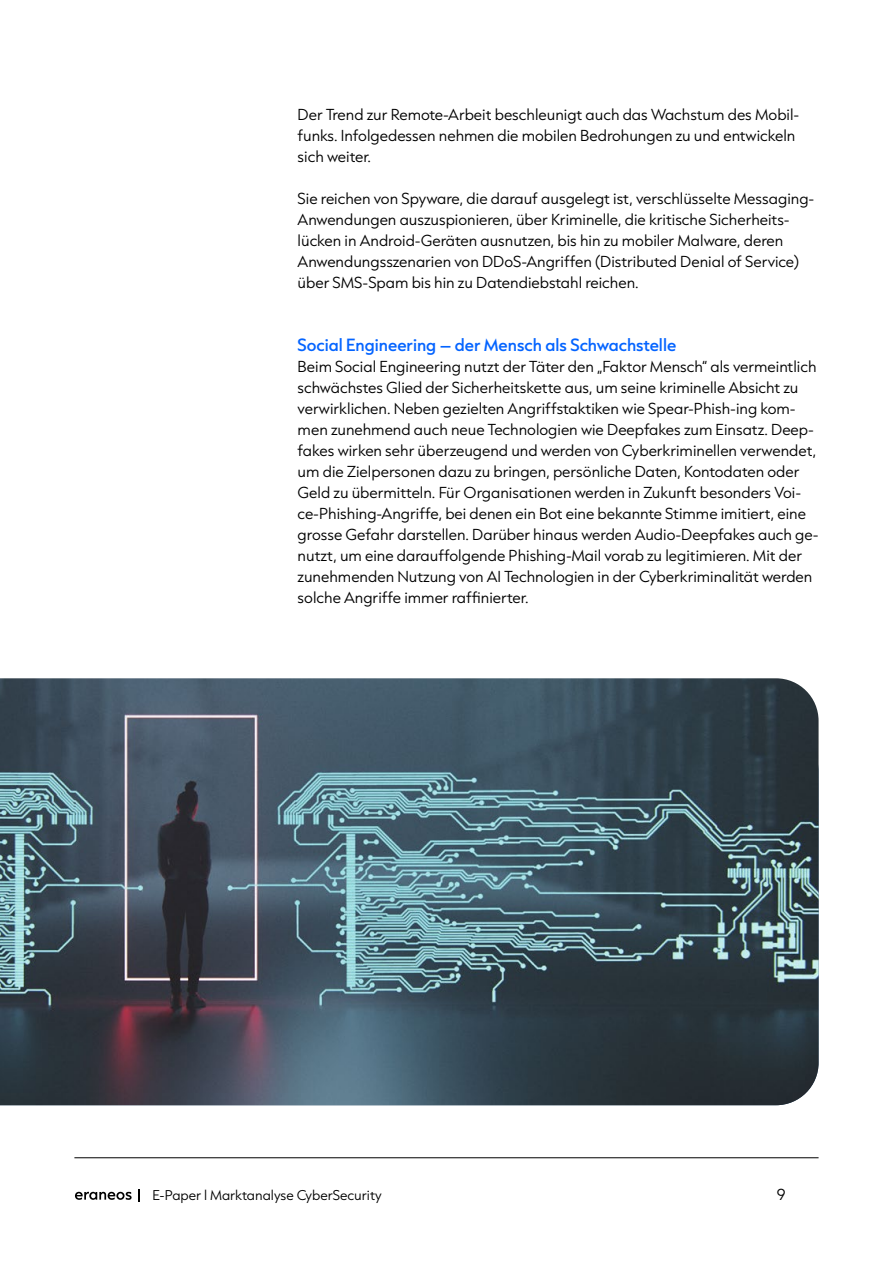
<style>
.page{position:relative;width:893px;height:1263px;background:#fff}
.page>*{position:absolute;margin:0;border:0;box-sizing:border-box;transform-origin:0 0}
.t1{font:500 15px "Capitana";color:#0464ff}
.t2{font:300 13.5px/21px "Capitana";color:#000}
.t3{font:300 12px "Capitana";color:#000}
</style>
<div class="page">
<svg style="left:75px;top:1192px;width:57px;height:8px"></svg>
<svg style="left:139px;top:1189px;width:1px;height:13px"></svg>
<hr style="left:74px;top:1157px;width:745px;height:1px;background:#000">
<img style="left:0;top:678px;width:819px;height:427px">
<p class="t2" style="left:298px;top:104px;width:503px">Der Trend zur Remote-Arbeit beschleunigt auch das Wachstum des Mobil&shy;funks. Infolgedessen nehmen die mobilen Bedrohungen zu und entwickeln sich weiter.</p>
<p class="t2" style="left:298px;top:188px;width:518px">Sie reichen von Spyware, die darauf ausgelegt ist, verschlüsselte Messaging-Anwendungen auszuspionieren, über Kriminelle, die kritische Sicherheits&shy;lücken in Android-Geräten ausnutzen, bis hin zu mobiler Malware, deren Anwendungsszenarien von DDoS-Angriffen (Distributed Denial of Service) über SMS-Spam bis hin zu Datendiebstahl reichen.</p>
<p class="t1" style="left:298px;top:334px;width:380px">Social Engineering – der Mensch als Schwachstelle</p>
<p class="t2" style="left:298px;top:356px;width:522px">Beim Social Engineering nutzt der Täter den „Faktor Mensch“ als vermeintlich schwächstes Glied der Sicherheitskette aus, um seine kriminelle Absicht zu verwirklichen. Neben gezielten Angriffstaktiken wie Spear-Phish-ing kom&shy;men zunehmend auch neue Technologien wie Deepfakes zum Einsatz. Deep&shy;fakes wirken sehr überzeugend und werden von Cyberkriminellen verwendet, um die Zielpersonen dazu zu bringen, persönliche Daten, Kontodaten oder Geld zu übermitteln. Für Organisationen werden in Zukunft besonders Voi&shy;ce-Phishing-Angriffe, bei denen ein Bot eine bekannte Stimme imitiert, eine grosse Gefahr darstellen. Darüber hinaus werden Audio-Deepfakes auch ge&shy;nutzt, um eine darauffolgende Phishing-Mail vorab zu legitimieren. Mit der zunehmenden Nutzung von AI Technologien in der Cyberkriminalität werden solche Angriffe immer raffinierter.</p>
<p class="t3" style="left:152px;top:1186px;width:231px">E-Paper l Marktanalyse CyberSecurity</p>
<p class="t2" style="left:777px;top:1183px;width:10px">9</p>
</div>
